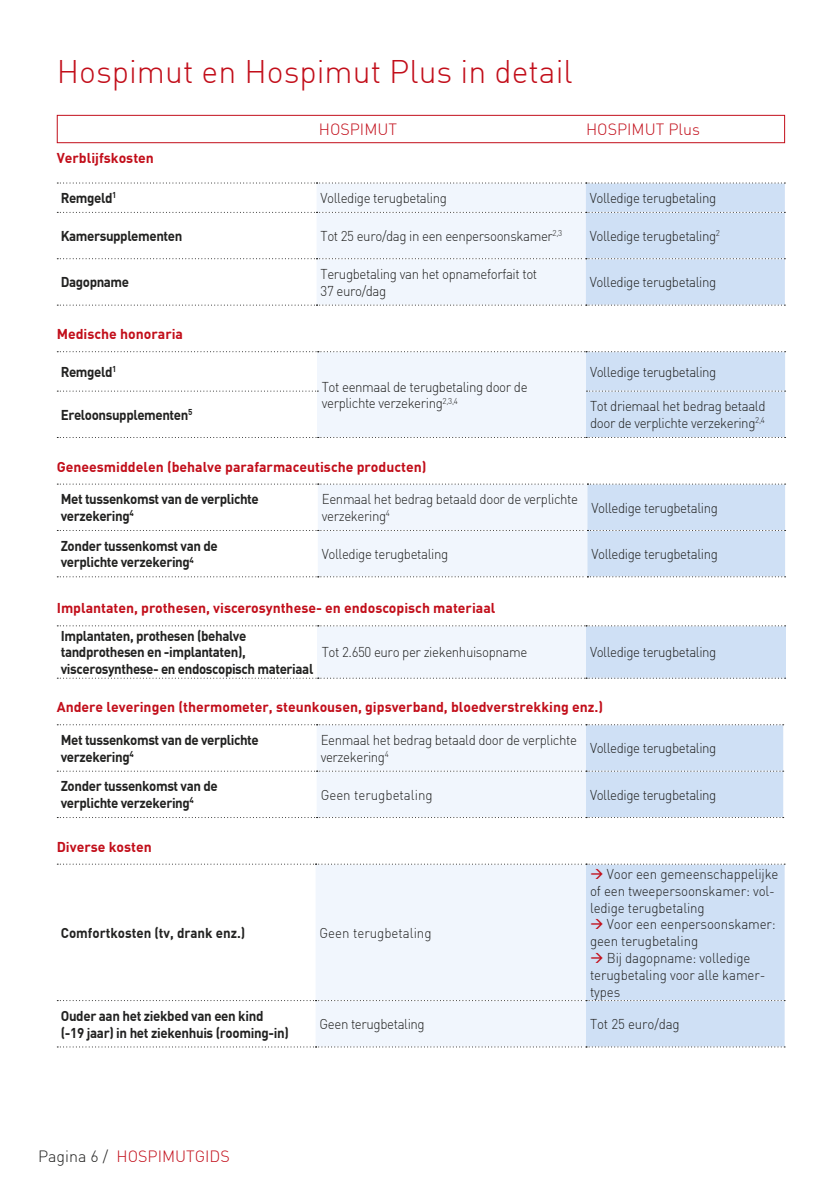
<style>
.page{position:relative;width:840px;height:1191px;background:#fff}
.page>*{position:absolute;margin:0;border:0;box-sizing:border-box;transform-origin:0 0}
.t1{font:300 32px "DIN Offc";color:#c20e1a}
.t2{font:300 16px "DIN Offc";color:#c20e1a}
.t3{font:300 14px/16.8px "DIN Offc";letter-spacing:-.03em;color:#222221;scale:.95 1}
.t4{font:700 14px/16.8px "DIN Offc";letter-spacing:-.03em;color:#222221;scale:.95 1}
.t5{font:700 14px "DIN Offc";color:#c20e1a}
.t6{font:300 14px/16.8px "DIN Offc";letter-spacing:-.01em;color:#222221;scale:.95 1}
.t7{font:300 14px "DIN Offc";color:#222221;scale:.95 1}
.t8{font:700 14px "DIN Offc";color:#222221;scale:.95 1}
.s1{color:#c20e1a}
.s2{color:#222221}
</style>
<div class="page">
<div style="left:57px;top:115px;width:727px;height:28px;border:1px solid #c20e1a"></div>
<svg style="left:57px;top:182px;width:727px;height:124px"></svg>
<svg style="left:57px;top:351px;width:728px;height:87px"></svg>
<svg style="left:57px;top:483px;width:728px;height:94px"></svg>
<div style="left:317px;top:626px;width:268px;height:52px;background:#f1f6fd"></div>
<div style="left:585px;top:626px;width:199px;height:52px;background:#cfe0f5"></div>
<svg style="left:57px;top:625px;width:728px;height:1px"></svg>
<svg style="left:57px;top:677px;width:728px;height:1px"></svg>
<svg style="left:57px;top:724px;width:726px;height:94px"></svg>
<svg style="left:57px;top:863px;width:727px;height:184px"></svg>
<h1 class="t1" style="left:57px;top:51px;width:517px">Hospimut en Hospimut Plus in detail</h1>
<p class="t2" style="left:318px;top:119px;width:80px">HOSPIMUT</p>
<p class="t2" style="left:585px;top:119px;width:115px">HOSPIMUT Plus</p>
<p class="t5" style="left:57px;top:149px;width:99px">Verblijfskosten</p>
<p class="t4" style="left:61px;top:189px;width:60px">Remgeld<sup>1</sup></p>
<p class="t3" style="left:320px;top:189px;width:134px">Volledige terugbetaling</p>
<p class="t3" style="left:589px;top:189px;width:134px">Volledige terugbetaling</p>
<p class="t4" style="left:61px;top:227px;width:129px">Kamersupplementen</p>
<p class="t3" style="left:320px;top:227px;width:256px">Tot 25 euro/dag in een eenpersoonskamer<sup>2,3</sup></p>
<p class="t3" style="left:589px;top:227px;width:138px">Volledige terugbetaling<sup>2</sup></p>
<p class="t4" style="left:61px;top:273px;width:73px">Dagopname</p>
<p class="t3" style="left:320px;top:265px;width:229px">Terugbetaling van het opnameforfait tot<br>37 euro/dag</p>
<p class="t3" style="left:589px;top:274px;width:134px">Volledige terugbetaling</p>
<p class="t5" style="left:57px;top:325px;width:128px">Medische honoraria</p>
<p class="t4" style="left:61px;top:363px;width:60px">Remgeld<sup>1</sup></p>
<p class="t3" style="left:321px;top:378px;width:218px">Tot eenmaal de terugbetaling door de verplichte verzekering<sup>2,3,4</sup></p>
<p class="t3" style="left:589px;top:363px;width:134px">Volledige terugbetaling</p>
<p class="t4" style="left:61px;top:405px;width:140px">Ereloonsupplementen<sup>5</sup></p>
<p class="t3" style="left:589px;top:398px;width:186px">Tot driemaal het bedrag betaald door de verplichte verzekering<sup>2,4</sup></p>
<p class="t5" style="left:57px;top:457px;width:371px">Geneesmiddelen (behalve parafarmaceutische producten)</p>
<p class="t4" style="left:61px;top:490px;width:210px">Met tussenkomst van de verplichte verzekering<sup>4</sup></p>
<p class="t3" style="left:321px;top:490px;width:271px">Eenmaal het bedrag betaald door de verplichte verzekering<sup>4</sup></p>
<p class="t3" style="left:591px;top:499px;width:134px">Volledige terugbetaling</p>
<p class="t4" style="left:61px;top:536px;width:167px">Zonder tussenkomst van de verplichte verzekering<sup>4</sup></p>
<p class="t3" style="left:321px;top:545px;width:134px">Volledige terugbetaling</p>
<p class="t3" style="left:591px;top:545px;width:134px">Volledige terugbetaling</p>
<p class="t5" style="left:57px;top:599px;width:440px">Implantaten, prothesen, viscerosynthese- en endoscopisch materiaal</p>
<p class="t4" style="left:61px;top:626px;width:267px">Implantaten, prothesen (behalve tandprothesen en -implantaten), viscerosynthese- en endoscopisch materiaal</p>
<p class="t3" style="left:321px;top:644px;width:218px">Tot 2.650 euro per ziekenhuisopname</p>
<p class="t3" style="left:589px;top:644px;width:134px">Volledige terugbetaling</p>
<p class="t5" style="left:57px;top:698px;width:547px">Andere leveringen (thermometer, steunkousen, gipsverband, bloedverstrekking enz.)</p>
<p class="t4" style="left:61px;top:731px;width:210px">Met tussenkomst van de verplichte verzekering<sup>4</sup></p>
<p class="t3" style="left:320px;top:731px;width:271px">Eenmaal het bedrag betaald door de verplichte verzekering<sup>4</sup></p>
<p class="t3" style="left:589px;top:739px;width:134px">Volledige terugbetaling</p>
<p class="t4" style="left:61px;top:777px;width:167px">Zonder tussenkomst van de verplichte verzekering<sup>4</sup></p>
<p class="t7" style="left:320px;top:786px;width:119px">Geen terugbetaling</p>
<p class="t3" style="left:589px;top:786px;width:134px">Volledige terugbetaling</p>
<p class="t5" style="left:57px;top:837px;width:97px">Diverse kosten</p>
<p class="t8" style="left:61px;top:923px;width:196px">Comfortkosten (tv, drank enz.)</p>
<p class="t7" style="left:319px;top:924px;width:119px">Geen terugbetaling</p>
<p class="t6" style="left:589px;top:865px;width:200px"><span class="s1">→</span> Voor een gemeenschappelijke of een tweepersoonskamer: vol&shy;ledige terugbetaling</p>
<p class="t6" style="left:589px;top:915px;width:197px"><span class="s1">→</span> Voor een eenpersoonskamer: geen terugbetaling</p>
<p class="t6" style="left:589px;top:949px;width:186px"><span class="s1">→</span> Bij dagopname: volledige terugbetaling voor alle kamer&shy;types</p>
<p class="t4" style="left:61px;top:1006px;width:241px">Ouder aan het ziekbed van een kind (-19 jaar) in het ziekenhuis (rooming-in)</p>
<p class="t3" style="left:319px;top:1015px;width:112px">Geen terugbetaling</p>
<p class="t6" style="left:589px;top:1015px;width:96px">Tot 25 euro/dag</p>
<p class="t2" style="left:38px;top:1146px;width:193px"><span class="s2">Pagina 6 /</span> HOSPIMUTGIDS</p>
</div>
